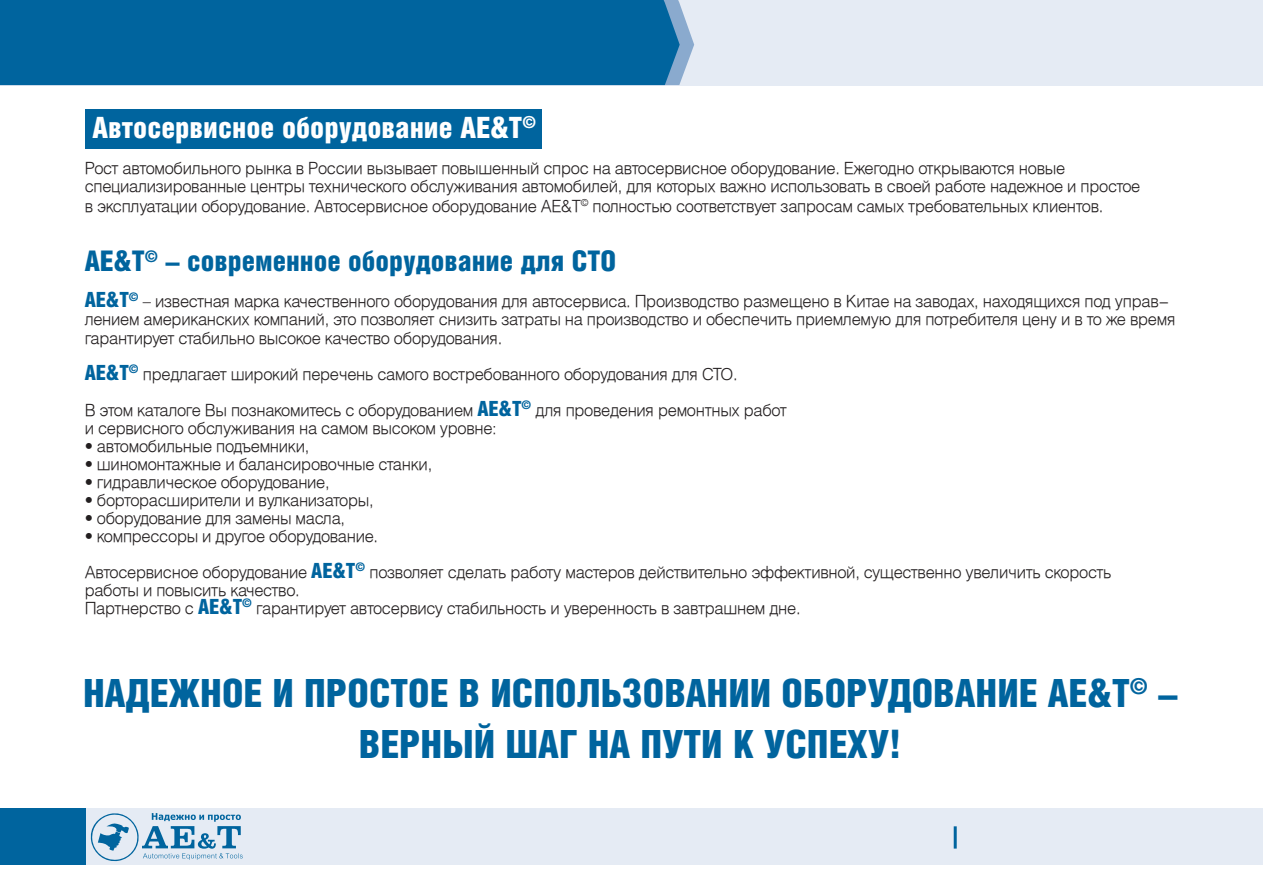
<style>
.page{position:relative;width:1263px;height:893px;background:#fff}
.page>*{position:absolute;margin:0;border:0;box-sizing:border-box;transform-origin:0 0}
.синий_заголовок{font:900 39px/51.4px "Helios Cond";color:#00649e;text-align:center}
.t1{font:900 29.4px "Helios Cond";color:#fff}
.t2{font:900 28.5px "Helios Cond";color:#00649e}
.t3{font:300 16.5px/18px "Helios";letter-spacing:-.02em;color:#231f20}
.s1{font-family:"Helios Cond";font-weight:900;font-size:21px;color:#00649e}
</style>
<div class="page">
<div style="left:85px;top:109px;width:456px;height:40px;background:#00649e"></div>
<div style="left:81px;top:808px;width:1182px;height:56px;background:#e5ebf4"></div>
<div style="left:0;top:808px;width:85px;height:56px;background:#00649e"></div>
<hr style="left:954px;top:826px;width:3px;height:23px;background:#00649e">
<svg style="left:90px;top:813px;width:153px;height:49px"></svg>
<div style="left:0;top:0;width:1263px;height:85px;background:#e5ebf4"></div>
<svg style="left:680px;top:5px;width:14px;height:78px"></svg>
<div style="left:0;top:0;width:680px;height:85px;background:#00649e"></div>
<p class="t1" style="left:92px;top:111px;width:445px">Автосервисное оборудование АЕ&amp;T<sup>©</sup></p>
<p class="t3" style="left:85px;top:159px;width:982px">Рост автомобильного рынка в России вызывает повышенный спрос на автосервисное оборудование. Ежегодно открываются новые</p>
<p class="t3" style="left:85px;top:177px;width:1057px;line-height:19.5px">специализированные центры технического обслуживания автомобилей, для которых важно использовать в своей работе надежное и простое в эксплуатации оборудование. Автосервисное оборудование АE&amp;T<sup>©</sup> полностью соответствует запросам самых требовательных клиентов.</p>
<p class="t2" style="left:85px;top:245px;width:533px">AE&amp;T<sup>©</sup> – современное оборудование для СТО</p>
<p class="t3" style="left:85px;top:293px;width:1092px"><span class="s1">AE&amp;T</span><sup>©</sup> – известная марка качественного оборудования для автосервиса. Производство размещено в Китае на заводах, находящихся под управ&shy;лением американских компаний, это позволяет снизить затраты на производство и обеспечить приемлемую для потребителя цену и в то же время гарантирует стабильно высокое качество оборудования.</p>
<p class="t3" style="left:85px;top:365px;width:654px"><span class="s1">AE&amp;T</span><sup>©</sup> предлагает широкий перечень самого востребованного оборудования для СТО.</p>
<p class="t3" style="left:85px;top:401px;width:704px">В этом каталоге Вы познакомитесь с оборудованием <span class="s1">AE&amp;T</span><sup>©</sup> для проведения ремонтных работ</p>
<p class="t3" style="left:85px;top:419px;width:414px">и сервисного обслуживания на самом высоком уровне:</p>
<p class="t3" style="left:85px;top:437px;width:226px">• автомобильные подъемники,</p>
<p class="t3" style="left:85px;top:455px;width:349px">• шиномонтажные и балансировочные станки,</p>
<p class="t3" style="left:85px;top:473px;width:247px">• гидравлическое оборудование,</p>
<p class="t3" style="left:85px;top:491px;width:290px">• борторасширители и вулканизаторы,</p>
<p class="t3" style="left:85px;top:509px;width:262px">• оборудование для замены масла,</p>
<p class="t3" style="left:85px;top:527px;width:295px">• компрессоры и другое оборудование.</p>
<p class="t3" style="left:85px;top:563px;width:1028px">Автосервисное оборудование <span class="s1">AE&amp;T</span><sup>©</sup> позволяет сделать работу мастеров действительно эффективной, существенно увеличить скорость</p>
<p class="t3" style="left:85px;top:581px;width:217px">работы и повысить качество.</p>
<p class="t3" style="left:85px;top:599px;width:717px">Партнерство с <span class="s1">AE&amp;T</span><sup>©</sup> гарантирует автосервису стабильность и уверенность в завтрашнем дне.</p>
<p class="синий_заголовок" style="left:83px;top:666px;width:1096px">НАДЕЖНОЕ И ПРОСТОЕ В ИСПОЛЬЗОВАНИИ ОБОРУДОВАНИЕ AE&amp;T<sup>©</sup> –<br>ВЕРНЫЙ ШАГ НА ПУТИ К УСПЕХУ!</p>
</div>
